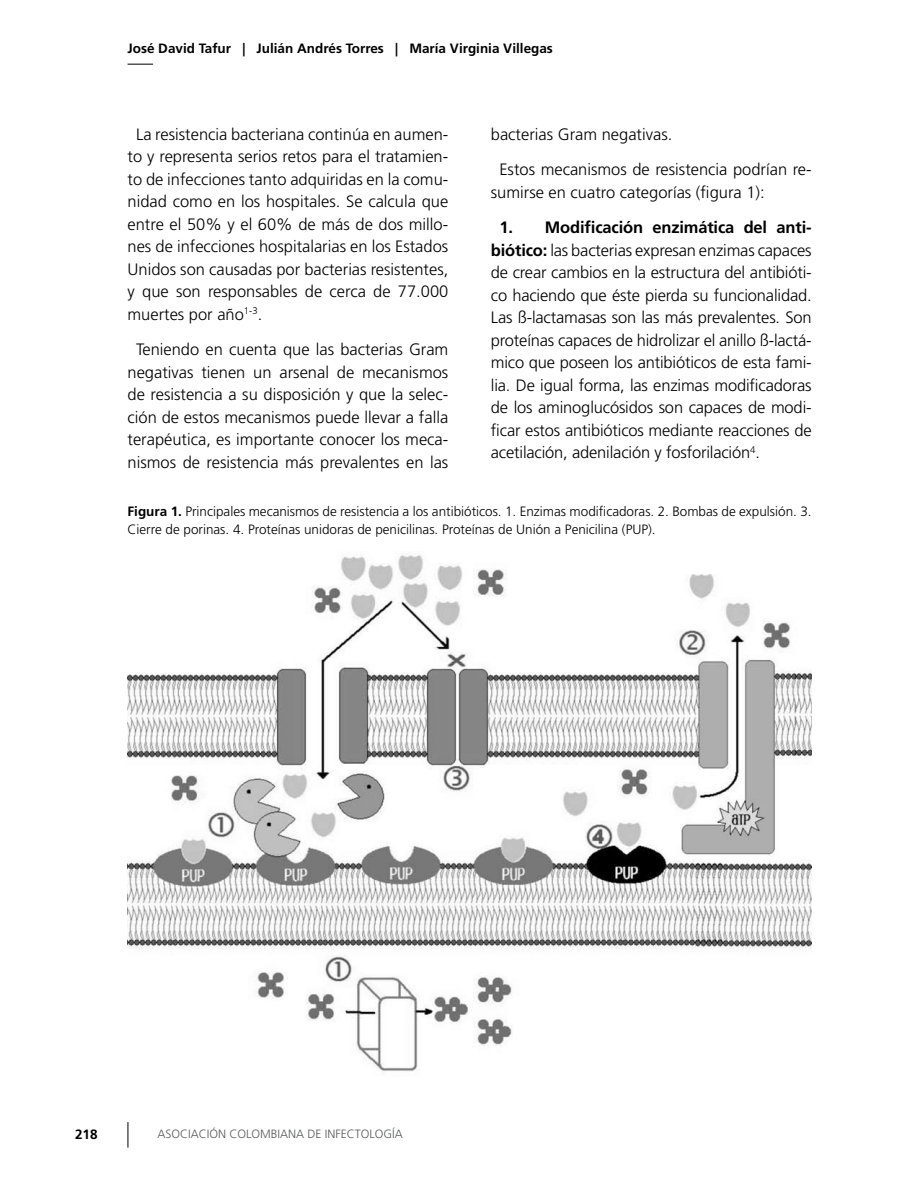
<style>
.page{position:relative;width:918px;height:1188px;background:#fff}
.page>*{position:absolute;margin:0;border:0;box-sizing:border-box;transform-origin:0 0}
.t1{font:300 16.5px/22.5px "Frutiger";color:#000;text-align:justify}
.t2{font:300 13.5px/18px "Frutiger";color:#000}
.t3{font:700 13.5px "Frutiger";color:#000}
.t4{font:300 12px "Frutiger";color:#58595b}
.s1{font-weight:700}
</style>
<div class="page">
<svg style="left:128px;top:1122px;width:1px;height:26px"></svg>
<svg style="left:128px;top:64px;width:25px;height:1px"></svg>
<img style="left:128px;top:554px;width:684px;height:518px">
<p class="t3" style="left:128px;top:40px;width:427px">José David Tafur | Julián Andrés Torres | María Virginia Villegas</p>
<p class="t1" style="left:128px;top:123px;width:322px;text-indent:8px">La resistencia bacteriana continúa en aumen&shy;to y representa serios retos para el tratamien&shy;to de infecciones tanto adquiridas en la comu&shy;nidad como en los hospitales. Se calcula que entre el 50% y el 60% de más de dos millo&shy;nes de infecciones hospitalarias en los Estados Unidos son causadas por bacterias resistentes, y que son responsables de cerca de 77.000 muertes por año<sup>1-3</sup>.</p>
<p class="t1" style="left:128px;top:338px;width:322px;text-align:center">Teniendo en cuenta que las bacterias Gram negativas tienen un arsenal de mecanismos de resistencia a su disposición y que la selec&shy;ción de estos mecanismos puede llevar a falla terapéutica, es importante conocer los meca&shy;nismos de resistencia más prevalentes en las</p>
<p class="t1" style="left:499px;top:117px;width:314px;line-height:35.2px;text-indent:-8px">bacterias Gram negativas.<br>Estos mecanismos de resistencia podrían re-</p>
<p class="t1" style="left:491px;top:181px;width:275px">sumirse en cuatro categorías (figura 1):</p>
<p class="t1" style="left:491px;top:216px;width:322px;text-indent:9px"><span class="s1">1. Modificación enzimática del anti&shy;biótico:</span> las bacterias expresan enzimas capaces de crear cambios en la estructura del antibióti&shy;co haciendo que éste pierda su funcionalidad.<br>Las ß-lactamasas son las más prevalentes. Son proteínas capaces de hidrolizar el anillo ß-lactá&shy;mico que poseen los antibióticos de esta fami&shy;lia. De igual forma, las enzimas modificadoras de los aminoglucósidos son capaces de modi&shy;ficar estos antibióticos mediante reacciones de acetilación, adenilación y fosforilación<sup>4</sup>.</p>
<p class="t2" style="left:128px;top:502px;width:686px"><span class="s1">Figura 1.</span> Principales mecanismos de resistencia a los antibióticos. 1. Enzimas modificadoras. 2. Bombas de expulsión. 3.<br>Cierre de porinas. 4. Proteínas unidoras de penicilinas. Proteínas de Unión a Penicilina (PUP).</p>
<p class="t3" style="left:75px;top:1126px;width:24px">218</p>
<p class="t4" style="left:158px;top:1127px;width:247px">ASOCIACIÓN COLOMBIANA DE INFECTOLOGÍA</p>
</div>
